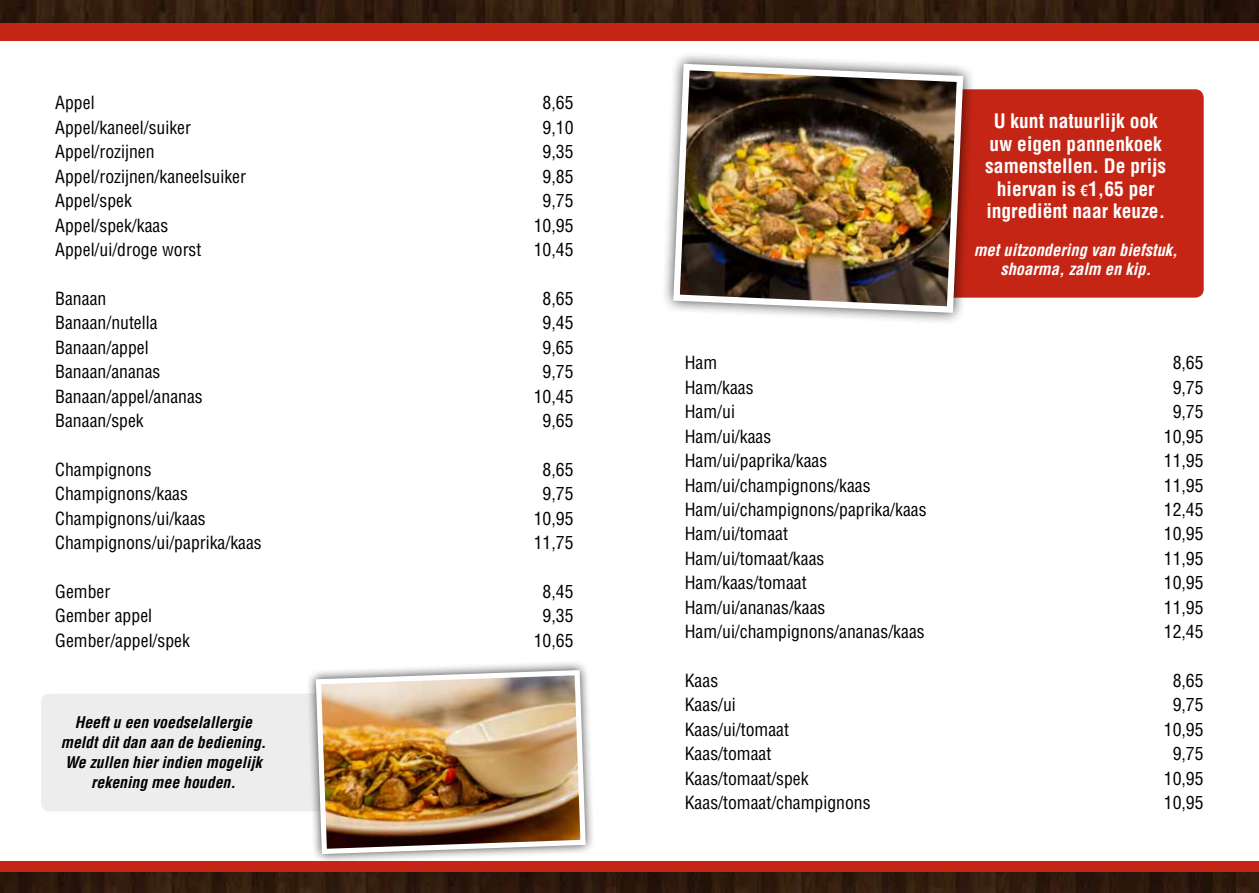
<style>
.page{position:relative;width:1259px;height:893px;background:#fff}
.page>*{position:absolute;margin:0;border:0;box-sizing:border-box;transform-origin:0 0}
.t1{font:700 condensed 19.5px/22.5px "Helvetica LT Std";color:#fff;text-align:center}
.t2{font:condensed 17.7px "Helvetica LT Std";color:#000}
.t3{font:italic 700 condensed 16.5px/19.5px "Helvetica LT Std";color:#fff;text-align:center}
.t4{font:italic 700 condensed 15.75px/20.1px "Helvetica LT Std";color:#000;text-align:center}
.s1{font-size:15px}
</style>
<div class="page">
<div style="left:41px;top:694px;width:435px;height:117px;background:#ededed;border-radius:8px"></div>
<div style="left:306px;top:660px;width:289px;height:204px;background:#000;opacity:.75"></div>
<img style="left:313px;top:667px;width:275px;height:190px">
<div style="left:0;top:23px;width:1259px;height:18px;background:#c52514"></div>
<img style="left:0;top:0;width:1259px;height:23px">
<div style="left:748px;top:89px;width:455px;height:209px;background:#c52514;border-radius:9px"></div>
<div style="left:661px;top:52px;width:314px;height:273px;background:#000;opacity:.75"></div>
<img style="left:670px;top:61px;width:296px;height:255px">
<div style="left:0;top:862px;width:1259px;height:31px;background:#c52514"></div>
<img style="left:0;top:873px;width:617px;height:20px">
<img style="left:617px;top:873px;width:642px;height:20px">
<p class="t2" style="left:55px;top:92px;width:41px">Appel</p>
<p class="t2" style="left:542px;top:92px;width:32px">8,65</p>
<p class="t2" style="left:55px;top:116px;width:137px">Appel/kaneel/suiker</p>
<p class="t2" style="left:542px;top:116px;width:32px">9,10</p>
<p class="t2" style="left:55px;top:141px;width:101px">Appel/rozijnen</p>
<p class="t2" style="left:542px;top:141px;width:32px">9,35</p>
<p class="t2" style="left:55px;top:165px;width:192px">Appel/rozijnen/kaneelsuiker</p>
<p class="t2" style="left:542px;top:165px;width:32px">9,85</p>
<p class="t2" style="left:55px;top:190px;width:78px">Appel/spek</p>
<p class="t2" style="left:542px;top:190px;width:32px">9,75</p>
<p class="t2" style="left:55px;top:214px;width:115px">Appel/spek/kaas</p>
<p class="t2" style="left:534px;top:214px;width:41px">10,95</p>
<p class="t2" style="left:55px;top:238px;width:148px">Appel/ui/droge worst</p>
<p class="t2" style="left:534px;top:238px;width:41px">10,45</p>
<p class="t2" style="left:55px;top:287px;width:53px">Banaan</p>
<p class="t2" style="left:542px;top:287px;width:32px">8,65</p>
<p class="t2" style="left:55px;top:312px;width:104px">Banaan/nutella</p>
<p class="t2" style="left:542px;top:312px;width:32px">9,45</p>
<p class="t2" style="left:55px;top:336px;width:95px">Banaan/appel</p>
<p class="t2" style="left:542px;top:336px;width:32px">9,65</p>
<p class="t2" style="left:55px;top:361px;width:107px">Banaan/ananas</p>
<p class="t2" style="left:542px;top:361px;width:32px">9,75</p>
<p class="t2" style="left:55px;top:385px;width:149px">Banaan/appel/ananas</p>
<p class="t2" style="left:534px;top:385px;width:41px">10,45</p>
<p class="t2" style="left:55px;top:409px;width:90px">Banaan/spek</p>
<p class="t2" style="left:542px;top:409px;width:32px">9,65</p>
<p class="t2" style="left:55px;top:458px;width:98px">Champignons</p>
<p class="t2" style="left:542px;top:458px;width:32px">8,65</p>
<p class="t2" style="left:55px;top:483px;width:134px">Champignons/kaas</p>
<p class="t2" style="left:542px;top:483px;width:32px">9,75</p>
<p class="t2" style="left:55px;top:507px;width:152px">Champignons/ui/kaas</p>
<p class="t2" style="left:534px;top:507px;width:41px">10,95</p>
<p class="t2" style="left:55px;top:532px;width:208px">Champignons/ui/paprika/kaas</p>
<p class="t2" style="left:534px;top:532px;width:41px">11,75</p>
<p class="t2" style="left:55px;top:580px;width:57px">Gember</p>
<p class="t2" style="left:542px;top:580px;width:32px">8,45</p>
<p class="t2" style="left:55px;top:605px;width:98px">Gember appel</p>
<p class="t2" style="left:542px;top:605px;width:32px">9,35</p>
<p class="t2" style="left:55px;top:629px;width:136px">Gember/appel/spek</p>
<p class="t2" style="left:534px;top:629px;width:41px">10,65</p>
<p class="t4" style="left:61px;top:712px;width:207px">Heeft u een voedselallergie meldt dit dan aan de bediening.<br>We zullen hier indien mogelijk rekening mee houden.</p>
<p class="t1" style="left:985px;top:110px;width:182px">U kunt natuurlijk ook uw eigen pannenkoek samenstellen. De prijs hiervan is <span class="s1">€</span>1,65 per ingrediënt naar keuze.</p>
<p class="t3" style="left:973px;top:240px;width:205px">met uitzondering van biefstuk, shoarma, zalm en kip.</p>
<p class="t2" style="left:685px;top:352px;width:34px">Ham</p>
<p class="t2" style="left:1172px;top:352px;width:32px">8,65</p>
<p class="t2" style="left:685px;top:376px;width:70px">Ham/kaas</p>
<p class="t2" style="left:1172px;top:376px;width:32px">9,75</p>
<p class="t2" style="left:685px;top:401px;width:52px">Ham/ui</p>
<p class="t2" style="left:1172px;top:401px;width:32px">9,75</p>
<p class="t2" style="left:685px;top:425px;width:88px">Ham/ui/kaas</p>
<p class="t2" style="left:1163px;top:425px;width:41px">10,95</p>
<p class="t2" style="left:685px;top:450px;width:144px">Ham/ui/paprika/kaas</p>
<p class="t2" style="left:1163px;top:450px;width:41px">11,95</p>
<p class="t2" style="left:685px;top:474px;width:187px">Ham/ui/champignons/kaas</p>
<p class="t2" style="left:1163px;top:474px;width:41px">11,95</p>
<p class="t2" style="left:685px;top:498px;width:243px">Ham/ui/champignons/paprika/kaas</p>
<p class="t2" style="left:1163px;top:498px;width:41px">12,45</p>
<p class="t2" style="left:685px;top:523px;width:105px">Ham/ui/tomaat</p>
<p class="t2" style="left:1163px;top:523px;width:41px">10,95</p>
<p class="t2" style="left:685px;top:547px;width:141px">Ham/ui/tomaat/kaas</p>
<p class="t2" style="left:1163px;top:547px;width:41px">11,95</p>
<p class="t2" style="left:685px;top:572px;width:123px">Ham/kaas/tomaat</p>
<p class="t2" style="left:1163px;top:572px;width:41px">10,95</p>
<p class="t2" style="left:685px;top:596px;width:142px">Ham/ui/ananas/kaas</p>
<p class="t2" style="left:1163px;top:596px;width:41px">11,95</p>
<p class="t2" style="left:685px;top:621px;width:241px">Ham/ui/champignons/ananas/kaas</p>
<p class="t2" style="left:1163px;top:621px;width:41px">12,45</p>
<p class="t2" style="left:685px;top:669px;width:35px">Kaas</p>
<p class="t2" style="left:1172px;top:669px;width:32px">8,65</p>
<p class="t2" style="left:685px;top:694px;width:53px">Kaas/ui</p>
<p class="t2" style="left:1172px;top:694px;width:32px">9,75</p>
<p class="t2" style="left:685px;top:718px;width:106px">Kaas/ui/tomaat</p>
<p class="t2" style="left:1163px;top:718px;width:41px">10,95</p>
<p class="t2" style="left:685px;top:743px;width:88px">Kaas/tomaat</p>
<p class="t2" style="left:1172px;top:743px;width:32px">9,75</p>
<p class="t2" style="left:685px;top:767px;width:125px">Kaas/tomaat/spek</p>
<p class="t2" style="left:1163px;top:767px;width:41px">10,95</p>
<p class="t2" style="left:685px;top:792px;width:187px">Kaas/tomaat/champignons</p>
<p class="t2" style="left:1163px;top:792px;width:41px">10,95</p>
</div>
